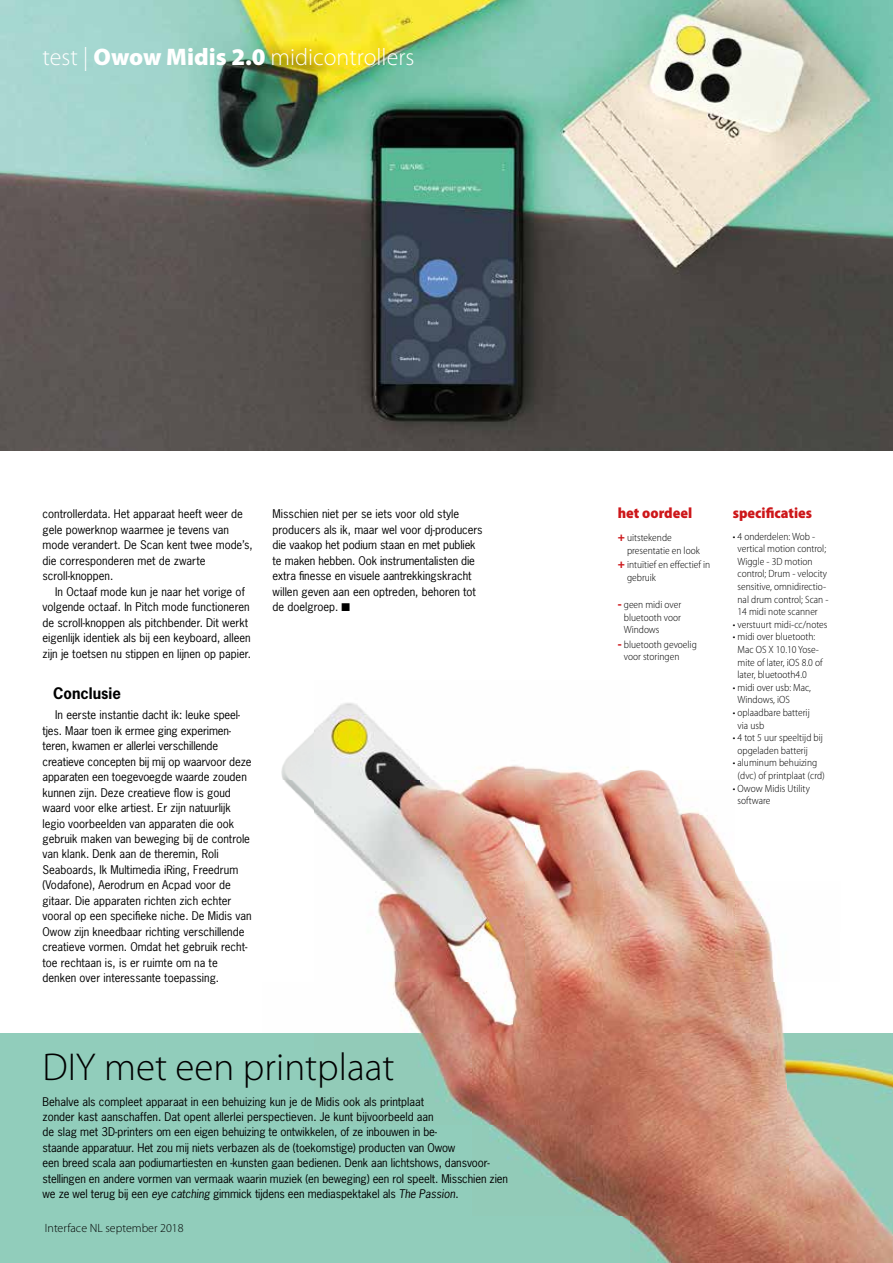
<style>
.page{position:relative;width:893px;height:1263px;background:#fff}
.page>*{position:absolute;margin:0;border:0;box-sizing:border-box;transform-origin:0 0}
.t1{font:300 39px "Myriad Pro";color:#000}
.t2{font:300 24px "Myriad Pro";color:#fff}
.t3{font:900 semi-condensed 15px "Myriad Pro";color:#cd171a}
.t4{font:700 15px "News Gothic Std";color:#000}
.t5{font:300 12px "Myriad Pro";color:#000}
.t6{font:11.25px/15.5px "News Gothic Std";color:#000}
.t7{font:300 semi-condensed 10.5px/12.6px "Myriad Pro";color:#000}
.s1{font-weight:900}
.s2{font-style:italic}
.s3{font-weight:900;font-stretch:normal;font-size:12px;color:#cd171a}
</style>
<div class="page">
<img style="left:0;top:0;width:893px;height:450px">
<img style="left:0;top:703px;width:893px;height:560px">
<h2 class="t2" style="left:43px;top:42px;width:373px">test | <span class="s1">Owow Midis 2.0</span> midicontrollers</h2>
<p class="t6" style="left:43px;top:506px;width:212px">controllerdata. Het apparaat heeft weer de gele powerknop waarmee je tevens van mode verandert. De Scan kent twee mode’s, die corresponderen met de zwarte scroll-knoppen.</p>
<p class="t6" style="left:43px;top:584px;width:210px;text-align:center">In Octaaf mode kun je naar het vorige of volgende octaaf. In Pitch mode functioneren de scroll-knoppen als pitchbender. Dit werkt eigenlijk identiek als bij een keyboard, alleen zijn je toetsen nu stippen en lijnen op papier.</p>
<h3 class="t4" style="left:53px;top:683px;width:69px">Conclusie</h3>
<p class="t6" style="left:43px;top:707px;width:211px;text-indent:13px">In eerste instantie dacht ik: leuke speel&shy;tjes. Maar toen ik ermee ging experimen&shy;teren, kwamen er allerlei verschillende creatieve concepten bij mij op waarvoor deze apparaten een toegevoegde waarde zouden kunnen zijn. Deze creatieve flow is goud waard voor elke artiest. Er zijn natuurlijk legio voorbeelden van apparaten die ook gebruik maken van beweging bij de controle van klank. Denk aan de theremin, Roli Seaboards, Ik Multimedia iRing, Freedrum (Vodafone), Aerodrum en Acpad voor de gitaar. Die apparaten richten zich echter vooral op een specifieke niche. De Midis van Owow zijn kneedbaar richting verschillende creatieve vormen. Omdat het gebruik recht&shy;toe rechtaan is, is er ruimte om na te denken over interessante toepassing.</p>
<p class="t6" style="left:273px;top:506px;width:212px">Misschien niet per se iets voor old style producers als ik, maar wel voor dj-producers die vaakop het podium staan en met publiek te maken hebben. Ook instrumentalisten die extra finesse en visuele aantrekkingskracht willen geven aan een optreden, behoren tot de doelgroep. ■</p>
<h1 class="t1" style="left:43px;top:1043px;width:354px">DIY met een printplaat</h1>
<p class="t6" style="left:43px;top:1093px;width:467px">Behalve als compleet apparaat in een behuizing kun je de Midis ook als printplaat<br>zonder kast aanschaffen. Dat opent allerlei perspectieven. Je kunt bijvoorbeeld aan<br>de slag met 3D-printers om een eigen behuizing te ontwikkelen, of ze inbouwen in be-<br>staande apparatuur. Het zou mij niets verbazen als de (toekomstige) producten van Owow<br>een breed scala aan podiumartiesten en -kunsten gaan bedienen. Denk aan lichtshows, dansvoor&shy;stellingen en andere vormen van vermaak waarin muziek (en beweging) een rol speelt. Misschien zien we ze wel terug bij een <span class="s2">eye catching</span> gimmick tijdens een mediaspektakel als <span class="s2">The Passion</span>.</p>
<p class="t5" style="left:45px;top:1220px;width:140px">Interface NL september 2018</p>
<h3 class="t3" style="left:618px;top:504px;width:76px">het oordeel</h3>
<p class="t7" style="left:627px;top:532px;width:74px;text-indent:-9px"><span class="s3">+</span> uitstekende presentatie en look</p>
<p class="t7" style="left:627px;top:559px;width:85px;text-indent:-9px"><span class="s3">+</span> intuïtief en effectief in gebruik</p>
<p class="t7" style="left:624px;top:598px;width:59px;text-align:justify;text-indent:-6px"><span class="s3">-</span> geen midi over bluetooth voor Windows</p>
<p class="t7" style="left:624px;top:638px;width:74px;text-indent:-6px"><span class="s3">-</span> bluetooth gevoelig voor storingen</p>
<h3 class="t3" style="left:733px;top:504px;width:81px">specificaties</h3>
<p class="t7" style="left:737px;top:530px;width:93px;text-indent:-5px">• 4 onderdelen: Wob - vertical motion control;<br>Wiggle - 3D motion control; Drum - velocity sensitive, omnidirectio&shy;nal drum control; Scan -<br>14 midi note scanner</p>
<p class="t7" style="left:733px;top:618px;width:96px">• verstuurt midi-cc/notes</p>
<p class="t7" style="left:737px;top:631px;width:87px;text-indent:-5px">• midi over bluetooth:<br>Mac OS X 10.10 Yose&shy;mite of later, iOS 8.0 of later, bluetooth4.0</p>
<p class="t7" style="left:737px;top:681px;width:75px;text-indent:-5px">• midi over usb: Mac,<br>Windows, iOS</p>
<p class="t7" style="left:737px;top:706px;width:74px;text-indent:-5px">• oplaadbare batterij via usb</p>
<p class="t7" style="left:737px;top:732px;width:87px;text-indent:-5px">• 4 tot 5 uur speeltijd bij opgeladen batterij</p>
<p class="t7" style="left:737px;top:757px;width:89px;text-indent:-5px">• aluminum behuizing (dvc) of printplaat (crd)</p>
<p class="t7" style="left:737px;top:782px;width:74px;text-indent:-5px">• Owow Midis Utility software</p>
</div>
